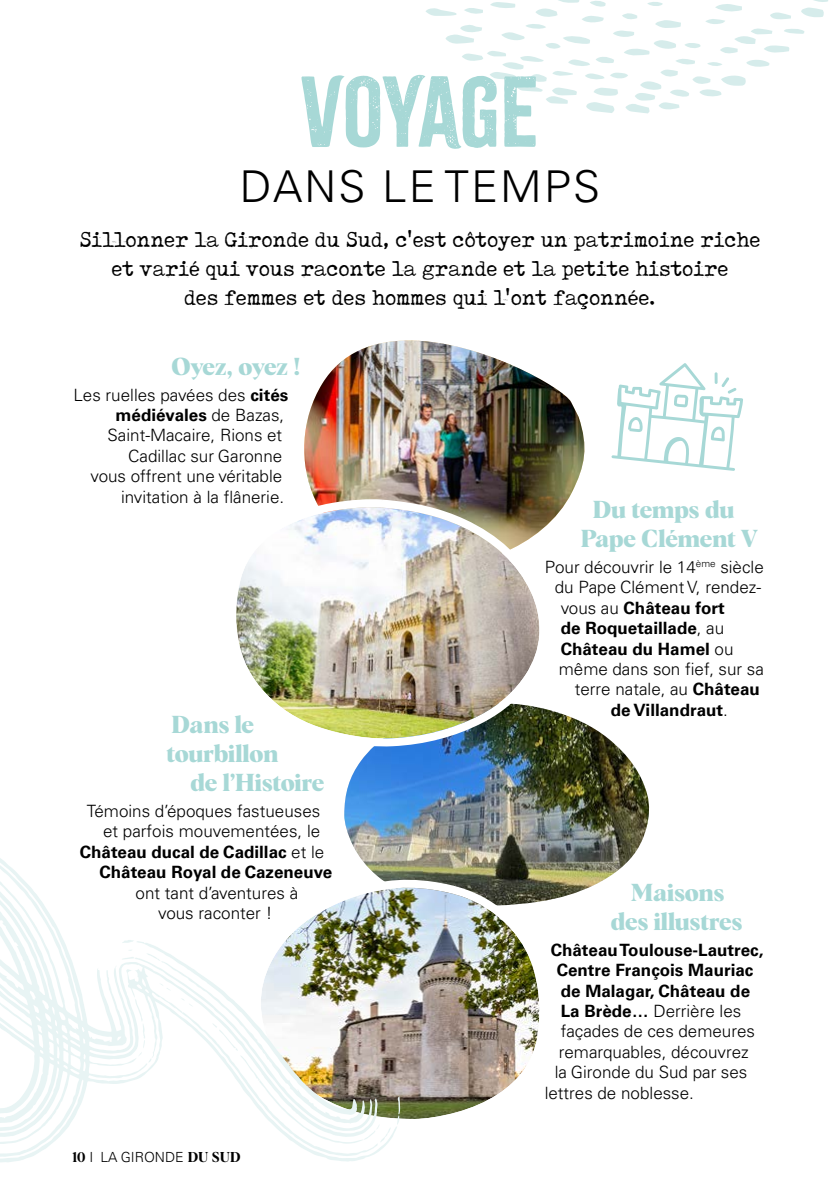
<style>
.page{position:relative;width:840px;height:1191px;background:#fff}
.page>*{position:absolute;margin:0;border:0;box-sizing:border-box;transform-origin:0 0}
.t1{font:88px "Citrus Gothic";letter-spacing:-.005em;color:#a7d8d6}
.t2{font:300 44px "Univers";letter-spacing:.05em;color:#000}
.t3{font:24px/28.8px "Tox Typewriter";color:#000;text-align:center}
.t4{font:700 24px/28.8px "Albra";letter-spacing:-.005em;color:#a7d8d6;text-align:center}
.t5{font:700 24px "Albra";letter-spacing:-.025em;color:#a7d8d6}
.t6{font:300 17px/20.4px "Univers";color:#000;text-align:center}
.t7{font:700 17px "Univers";color:#000}
.t8{font:300 14px "Univers";color:#000}
.s1{font-weight:700}
.s2{font-weight:300}
.s3{font-family:"Albra Semi";font-weight:400}
</style>
<div class="page">
<svg style="left:426px;top:0;width:402px;height:113px"></svg>
<img style="left:304px;top:340px;width:281px;height:181px">
<img style="left:344px;top:710px;width:305px;height:189px">
<img style="left:236px;top:494px;width:315px;height:257px">
<img style="left:397px;top:874px;width:156px;height:245px">
<svg style="left:611px;top:363px;width:131px;height:108px"></svg>
<svg style="left:0;top:837px;width:397px;height:325px"></svg>
<svg style="left:122px;top:939px;width:278px;height:204px"></svg>
<svg style="left:581px;top:305px;width:5px;height:4px"></svg>
<h1 class="t1" style="left:301px;top:57px;width:238px">VOYAGE</h1>
<h2 class="t2" style="left:240px;top:160px;width:361px">DANS LE TEMPS</h2>
<h3 class="t3" style="left:79px;top:225px;width:682px">Sillonner la Gironde du Sud, c'est côtoyer un patrimoine riche et varié qui vous raconte la grande et la petite histoire<br>des femmes et des hommes qui l'ont faconnée.</h3>
<h3 class="t5" style="left:171px;top:348px;width:130px">Oyez, oyez !</h3>
<p class="t6" style="left:73px;top:384px;width:216px">Les ruelles pavées des <span class="s1">cités</span></p>
<p class="t7" style="left:115px;top:405px;width:170px">médiévales <span class="s2">de Bazas,</span></p>
<p class="t6" style="left:107px;top:425px;width:176px">Saint-Macaire, Rions et</p>
<p class="t6" style="left:128px;top:445px;width:155px">Cadillac sur Garonne</p>
<p class="t6" style="left:90px;top:466px;width:193px">vous offrent une véritable</p>
<p class="t6" style="left:121px;top:486px;width:165px">invitation à la flânerie.</p>
<h3 class="t4" style="left:171px;top:709px;width:84px">Dans le</h3>
<h3 class="t4" style="left:166px;top:738px;width:113px">tourbillon</h3>
<h3 class="t4" style="left:190px;top:766px;width:135px">de l’Histoire</h3>
<p class="t6" style="left:87px;top:800px;width:235px">Témoins d’époques fastueuses</p>
<p class="t6" style="left:103px;top:821px;width:218px">et parfois mouvementées, le</p>
<p class="t7" style="left:80px;top:841px;width:246px">Château ducal de Cadillac <span class="s2">et le</span></p>
<p class="t7" style="left:99px;top:862px;width:234px">Château Royal de Cazeneuve</p>
<p class="t6" style="left:135px;top:882px;width:164px">ont tant d’aventures à vous raconter !</p>
<p class="t8" style="left:72px;top:1148px;width:170px"><span class="s3">10</span> I LA GIRONDE <span class="s3">DU SUD</span></p>
<h3 class="t4" style="left:580px;top:494px;width:179px">Du temps du<br>Pape Clément V</h3>
<p class="t6" style="left:544px;top:557px;width:220px">Pour découvrir le 14<sup>ème</sup> siècle</p>
<p class="t6" style="left:554px;top:577px;width:208px">du Pape Clément V, rendez-</p>
<p class="t7" style="left:560px;top:597px;width:165px"><span class="s2">vous au</span> Château fort</p>
<p class="t7" style="left:560px;top:618px;width:165px">de Roquetaillade<span class="s2">, au</span></p>
<p class="t7" style="left:560px;top:638px;width:174px">Château du Hamel <span class="s2">ou</span></p>
<p class="t6" style="left:558px;top:659px;width:206px">même dans son fief, sur sa</p>
<p class="t6" style="left:574px;top:679px;width:187px">terre natale, au <span class="s1">Château</span></p>
<p class="t7" style="left:610px;top:699px;width:118px">de Villandraut<span class="s2">.</span></p>
<h3 class="t4" style="left:610px;top:876px;width:133px">Maisons des illustres</h3>
<p class="t7" style="left:550px;top:939px;width:214px">Château Toulouse-Lautrec,</p>
<p class="t7" style="left:556px;top:960px;width:198px">Centre François Mauriac</p>
<p class="t7" style="left:560px;top:980px;width:191px">de Malagar, Château de</p>
<p class="t6" style="left:560px;top:1000px;width:182px"><span class="s1">La Brède…</span> Derrière les</p>
<p class="t6" style="left:560px;top:1021px;width:196px">façades de ces demeures</p>
<p class="t6" style="left:558px;top:1041px;width:191px">remarquables, découvrez</p>
<p class="t6" style="left:554px;top:1061px;width:194px">la Gironde du Sud par ses</p>
<p class="t6" style="left:544px;top:1082px;width:151px">lettres de noblesse.</p>
</div>
